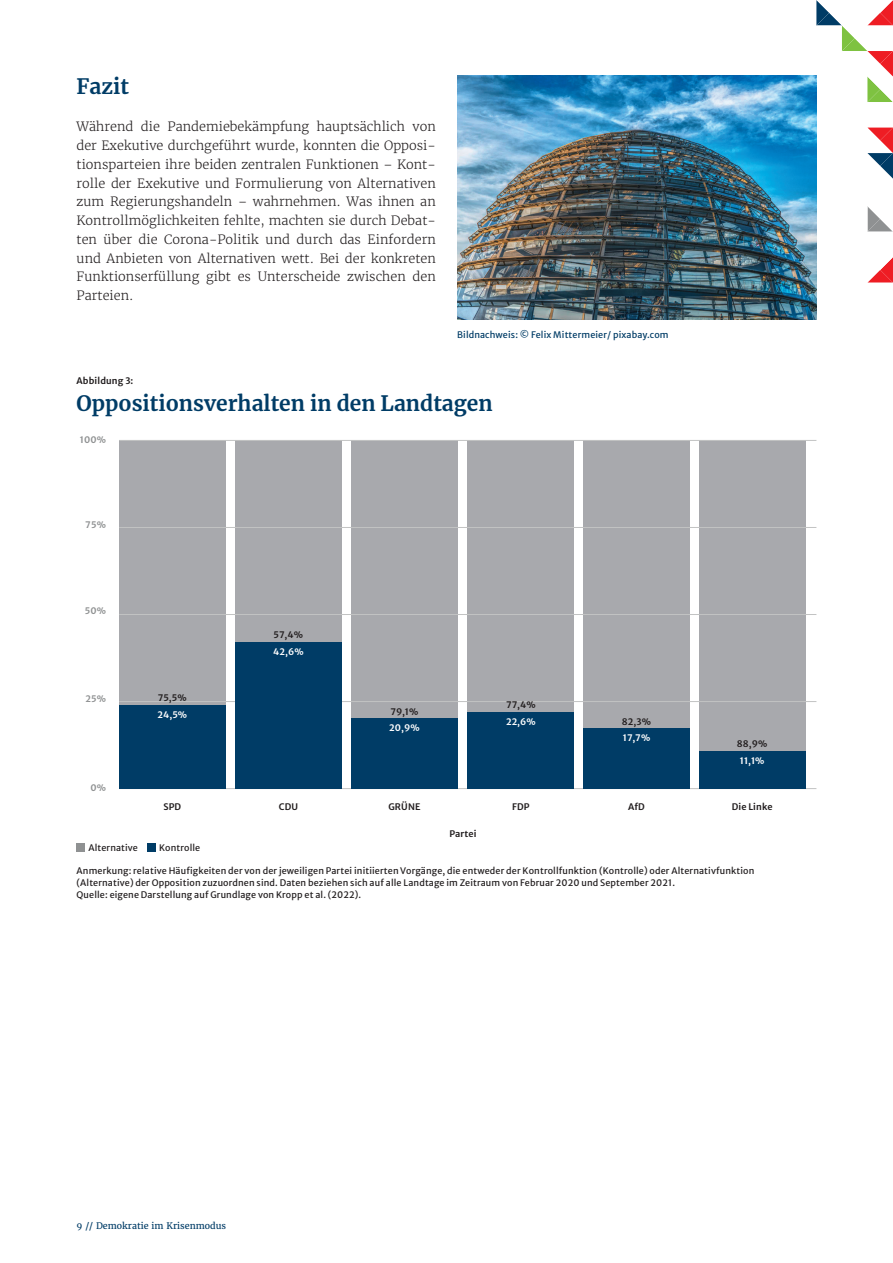
<style>
.page{position:relative;width:893px;height:1263px;background:#fff}
.page>*{position:absolute;margin:0;border:0;box-sizing:border-box;transform-origin:0 0}
.t1{font:700 21px "Merriweather";color:#003c66}
.t2{font:300 12.75px/18.8px "Merriweather";color:#231f20;text-align:justify}
.t3{font:9px/12px "Merriweather Sans";letter-spacing:.015em;color:#231f20}
.t4{font:600 9px "Merriweather Sans";letter-spacing:.015em;color:#231f20}
.t5{font:9px "Merriweather Sans";letter-spacing:.015em;color:#003c66}
.t6{font:600 9px "Merriweather Sans";letter-spacing:.015em;color:#fff}
.t7{font:9px "Merriweather";color:#003c66}
.t8{font:600 9px "Merriweather Sans";letter-spacing:.015em;color:#8f9192}
</style>
<div class="page">
<svg style="left:867px;top:206px;width:26px;height:77px"></svg>
<svg style="left:816px;top:0;width:77px;height:179px"></svg>
<img style="left:457px;top:76px;width:359px;height:244px">
<div style="left:119px;top:440px;width:106px;height:346px;background:#a8a9ad"></div>
<div style="left:235px;top:440px;width:107px;height:346px;background:#a8a9ad"></div>
<div style="left:351px;top:440px;width:107px;height:346px;background:#a8a9ad"></div>
<div style="left:467px;top:440px;width:107px;height:346px;background:#a8a9ad"></div>
<div style="left:583px;top:440px;width:107px;height:346px;background:#a8a9ad"></div>
<div style="left:699px;top:440px;width:107px;height:346px;background:#a8a9ad"></div>
<hr style="left:119px;top:440px;width:697px;height:1px;background:#c2c3c3">
<hr style="left:119px;top:527px;width:697px;height:1px;background:#c2c3c3">
<hr style="left:119px;top:614px;width:697px;height:1px;background:#c2c3c3">
<hr style="left:119px;top:701px;width:697px;height:1px;background:#c2c3c3">
<hr style="left:119px;top:788px;width:697px;height:1px;background:#c2c3c3">
<div style="left:76px;top:843px;width:9px;height:9px;background:#8f9192"></div>
<div style="left:147px;top:843px;width:8px;height:9px;background:#003c66"></div>
<div style="left:119px;top:705px;width:106px;height:84px;background:#003c66"></div>
<div style="left:235px;top:642px;width:107px;height:147px;background:#003c66"></div>
<div style="left:351px;top:719px;width:107px;height:70px;background:#003c66"></div>
<div style="left:467px;top:712px;width:107px;height:77px;background:#003c66"></div>
<div style="left:583px;top:728px;width:107px;height:61px;background:#003c66"></div>
<div style="left:699px;top:751px;width:107px;height:38px;background:#003c66"></div>
<h1 class="t1" style="left:77px;top:72px;width:54px">Fazit</h1>
<p class="t2" style="left:77px;top:117px;width:361px">Während die Pandemiebekämpfung hauptsächlich von der Exekutive durchgeführt wurde, konnten die Opposi&shy;tionsparteien ihre beiden zentralen Funktionen – Kont&shy;rolle der Exekutive und Formulierung von Alternativen zum Regierungshandeln – wahrnehmen. Was ihnen an Kontrollmöglichkeiten fehlte, machten sie durch Debat&shy;ten über die Corona-Politik und durch das Einfordern und Anbieten von Alternativen wett. Bei der konkreten Funktionserfüllung gibt es Unterscheide zwischen den Parteien.</p>
<p class="t5" style="left:457px;top:327px;width:213px">Bildnachweis: © Felix Mittermeier/ pixabay.com</p>
<p class="t4" style="left:77px;top:373px;width:58px">Abbildung 3:</p>
<h1 class="t1" style="left:77px;top:389px;width:418px">Oppositionsverhalten in den Landtagen</h1>
<p class="t8" style="left:80px;top:431px;width:28px">100%</p>
<p class="t8" style="left:85px;top:517px;width:22px">75%</p>
<p class="t8" style="left:85px;top:603px;width:23px">50%</p>
<p class="t8" style="left:85px;top:691px;width:22px">25%</p>
<p class="t8" style="left:90px;top:780px;width:17px">0%</p>
<p class="t4" style="left:158px;top:690px;width:31px">75,5%</p>
<p class="t6" style="left:157px;top:707px;width:31px">24,5%</p>
<p class="t4" style="left:163px;top:799px;width:19px">SPD</p>
<p class="t3" style="left:88px;top:841px;width:51px">Alternative</p>
<p class="t3" style="left:159px;top:841px;width:43px">Kontrolle</p>
<p class="t4" style="left:273px;top:627px;width:31px">57,4%</p>
<p class="t6" style="left:273px;top:644px;width:32px">42,6%</p>
<p class="t4" style="left:279px;top:799px;width:21px">CDU</p>
<p class="t4" style="left:390px;top:704px;width:30px">79,1%</p>
<p class="t6" style="left:389px;top:720px;width:32px">20,9%</p>
<p class="t4" style="left:388px;top:799px;width:34px">GRÜNE</p>
<p class="t4" style="left:449px;top:826px;width:29px">Partei</p>
<p class="t4" style="left:506px;top:697px;width:31px">77,4%</p>
<p class="t6" style="left:506px;top:714px;width:31px">22,6%</p>
<p class="t4" style="left:512px;top:799px;width:19px">FDP</p>
<p class="t4" style="left:622px;top:713px;width:31px">82,3%</p>
<p class="t6" style="left:623px;top:730px;width:29px">17,7%</p>
<p class="t4" style="left:628px;top:799px;width:18px">AfD</p>
<p class="t4" style="left:737px;top:736px;width:32px">88,9%</p>
<p class="t6" style="left:740px;top:753px;width:26px">11,1%</p>
<p class="t4" style="left:732px;top:799px;width:42px">Die Linke</p>
<p class="t3" style="left:77px;top:863px;width:679px">Anmerkung: relative Häufigkeiten der von der jeweiligen Partei initiierten Vorgänge, die entweder der Kontrollfunktion (Kontrolle) oder Alternativfunktion (Alternative) der Opposition zuzuordnen sind. Daten beziehen sich auf alle Landtage im Zeitraum von Februar 2020 und September 2021.<br>Quelle: eigene Darstellung auf Grundlage von Kropp et al. (2022).</p>
<p class="t7" style="left:77px;top:1220px;width:151px">9 // Demokratie im Krisenmodus</p>
</div>
